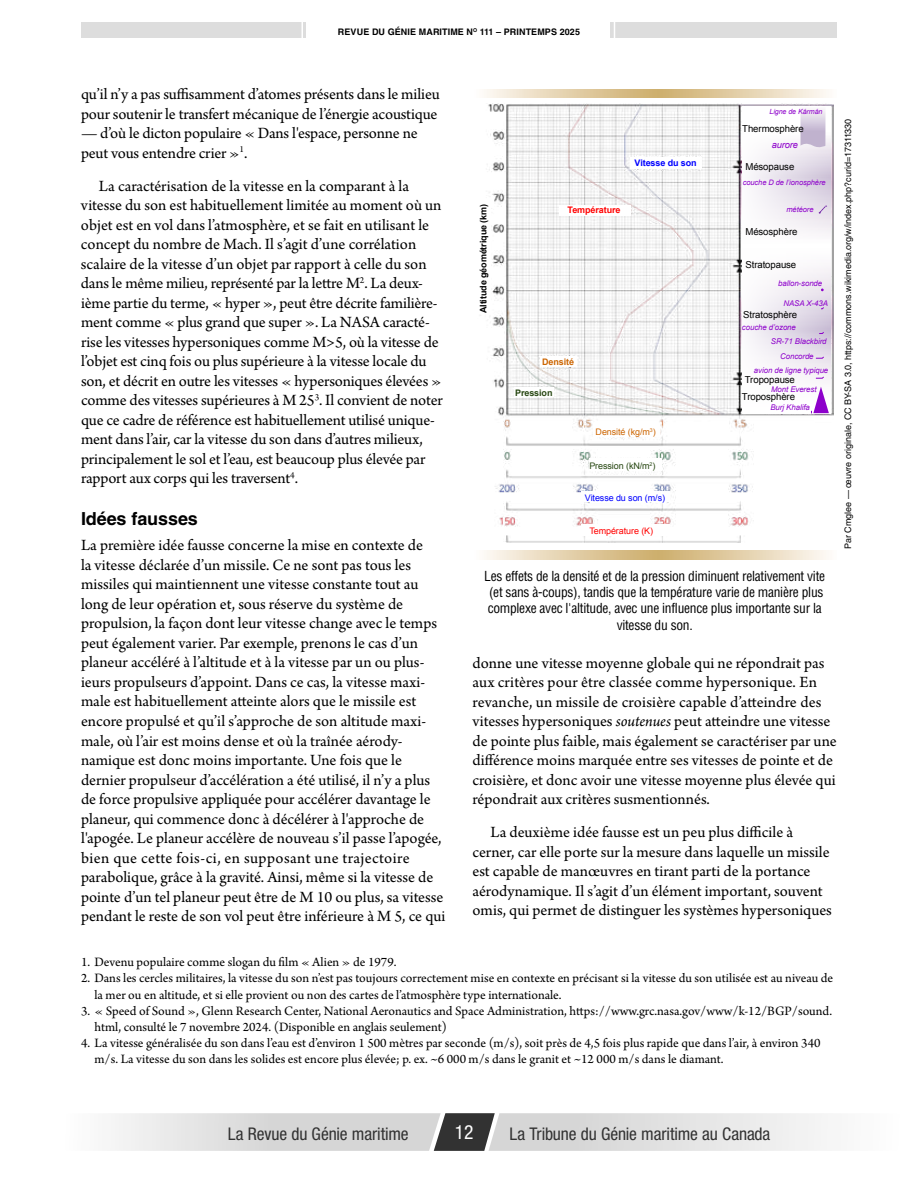
<style>
.page{position:relative;width:918px;height:1188px;background:#fff}
.page>*{position:absolute;margin:0;border:0;box-sizing:border-box;transform-origin:0 0}
.t1{font:condensed 19.5px "Helvetica Neue LT Std";color:#fff}
.t2{font:700 18px "Helvetica LT Std";letter-spacing:-.005em;color:#000}
.t3{font:condensed 17.55px "Helvetica Neue LT Std";letter-spacing:-.01em;color:#323232}
.Body{font:16.5px/19.5px "Arno Pro";letter-spacing:-.005em;color:#000}
.t4{font:13.5px/16.2px "Arno Pro";color:#000}
.Photo_Caption{font:condensed 13.5px/16.2px "Helvetica LT Std";letter-spacing:-.02em;color:#000;text-align:center}
.t5{font:9.6px/17.9px "Arial";letter-spacing:-.01em;color:#000;text-align:center}
.t6{font:italic 9.3px "Arial";letter-spacing:-.01em;color:#8d00cb}
.Photo_Credit{font:9px "Helvetica LT Std";color:#000}
.t7{font:700 9px "Helvetica LT Std";letter-spacing:.01em;color:#000}
.t8{font:700 9px "Arial";letter-spacing:-.01em;color:#000}
.t9{font:9px "Arial";letter-spacing:-.01em;color:#00f}
.t10{font:9px "Arial";letter-spacing:-.01em;color:#274712}
.t11{font:9px "Arial";letter-spacing:-.01em;color:#cc6500}
.t12{font:9px "Arial";letter-spacing:-.01em;color:#f00}
.t13{font:700 9px "Arial";letter-spacing:-.01em;color:#00f}
.t14{font:700 9px "Arial";letter-spacing:-.01em;color:#f00}
.t15{font:700 9px "Arial";letter-spacing:-.01em;color:#274712}
.t16{font:700 9px "Arial";letter-spacing:-.01em;color:#cc6500}
.t17{font:italic 7.8px/14px "Arial";letter-spacing:-.01em;color:#8d00cb}
.t18{font:italic 7.5px "Arial";letter-spacing:-.01em;color:#8d00cb}
.t19{font:italic 7.05px "Arial";letter-spacing:-.01em;color:#8d00cb}
.s1{font-style:italic}
</style>
<div class="page">
<div style="left:81px;top:23px;width:225px;height:15px;background:#ddd"></div>
<div style="left:611px;top:23px;width:226px;height:15px;background:#ddd"></div>
<svg style="left:302px;top:23px;width:1px;height:15px"></svg>
<svg style="left:614px;top:23px;width:1px;height:15px"></svg>
<svg style="left:484px;top:89px;width:343px;height:470px;background:#e4d1ac"></svg>
<div style="left:473px;top:98px;width:364px;height:452px;background:#fff"></div>
<img style="left:480px;top:103px;width:353px;height:439px">
<div style="left:476px;top:206px;width:14px;height:108px;background:#fff"></div>
<div style="left:514px;top:388px;width:39px;height:9px;background:#fff"></div>
<div style="left:541px;top:356px;width:36px;height:11px;background:#fff"></div>
<div style="left:593px;top:423px;width:67px;height:14px;background:#fff"></div>
<div style="left:589px;top:458px;width:73px;height:13px;background:#fff"></div>
<div style="left:581px;top:492px;width:89px;height:10px;background:#fff"></div>
<div style="left:581px;top:524px;width:89px;height:12px;background:#fff"></div>
<div style="left:559px;top:205px;width:72px;height:10px;background:#fff"></div>
<div style="left:631px;top:158px;width:71px;height:11px;background:#fff"></div>
<svg style="left:741px;top:106px;width:90px;height:307px"></svg>
<div style="left:766px;top:107px;width:35px;height:8px;background:#fff"></div>
<svg style="left:801px;top:107px;width:25px;height:42px"></svg>
<svg style="left:819px;top:206px;width:8px;height:8px"></svg>
<svg style="left:816px;top:376px;width:8px;height:3px"></svg>
<svg style="left:816px;top:356px;width:8px;height:3px"></svg>
<svg style="left:811px;top:387px;width:18px;height:26px"></svg>
<svg style="left:115px;top:1113px;width:707px;height:38px;background:#d4d4d4"></svg>
<p class="t7" style="left:338px;top:26px;width:244px">REVUE DU GÉNIE MARITIME N<sup>O</sup> 111 – PRINTEMPS 2025</p>
<p class="Body" style="left:81px;top:85px;width:360px">qu’il n’y a pas suffisamment d’atomes présents dans le milieu pour soutenir le transfert mécanique de l’énergie acoustique</p>
<p class="Body" style="left:81px;top:124px;width:338px">— d’où le dicton populaire « Dans l'espace, personne ne peut vous entendre crier »<sup>1</sup>.</p>
<p class="Body" style="left:81px;top:177px;width:363px;text-indent:18px">La caractérisation de la vitesse en la comparant à la vitesse du son est habituellement limitée au moment où un objet est en vol dans l’atmosphère, et se fait en utilisant le concept du nombre de Mach. Il s’agit d’une corrélation scalaire de la vitesse d’un objet par rapport à celle du son dans le même milieu, représenté par la lettre M<sup>2</sup>. La deux&shy;ième partie du terme, « hyper », peut être décrite familière&shy;ment comme « plus grand que super ». La NASA caracté&shy;rise les vitesses hypersoniques comme M&gt;5, où la vitesse de l’objet est cinq fois ou plus supérieure à la vitesse locale du son, et décrit en outre les vitesses « hypersoniques élevées » comme des vitesses supérieures à M 25<sup>3</sup>. Il convient de noter que ce cadre de référence est habituellement utilisé unique&shy;ment dans l’air, car la vitesse du son dans d’autres milieux, principalement le sol et l’eau, est beaucoup plus élevée par rapport aux corps qui les traversent<sup>4</sup>.</p>
<h2 class="t2" style="left:81px;top:508px;width:118px">Idées fausses</h2>
<p class="Body" style="left:81px;top:537px;width:366px">La première idée fausse concerne la mise en contexte de<br>la vitesse déclarée d’un missile. Ce ne sont pas tous les missiles qui maintiennent une vitesse constante tout au long de leur opération et, sous réserve du système de propulsion, la façon dont leur vitesse change avec le temps peut également varier. Par exemple, prenons le cas d’un planeur accéléré à l’altitude et à la vitesse par un ou plus&shy;ieurs propulseurs d’appoint. Dans ce cas, la vitesse maxi&shy;male est habituellement atteinte alors que le missile est encore propulsé et qu’il s’approche de son altitude maxi&shy;male, où l’air est moins dense et où la traînée aérody&shy;namique est donc moins importante. Une fois que le dernier propulseur d’accélération a été utilisé, il n’y a plus de force propulsive appliquée pour accélérer davantage le planeur, qui commence donc à décélérer à l'approche de l'apogée. Le planeur accélère de nouveau s’il passe l’apogée, bien que cette fois-ci, en supposant une trajectoire parabolique, grâce à la gravité. Ainsi, même si la vitesse de pointe d’un tel planeur peut être de M 10 ou plus, sa vitesse pendant le reste de son vol peut être inférieure à M 5, ce qui</p>
<p class="t8" style="left:477px;top:313px;width:111px;rotate:-90deg">Altitude géométrique (km)</p>
<p class="t13" style="left:635px;top:157px;width:64px">Vitesse du son</p>
<p class="t14" style="left:568px;top:204px;width:54px">Température</p>
<p class="t16" style="left:542px;top:355px;width:33px">Densité</p>
<p class="t15" style="left:515px;top:386px;width:39px">Pression</p>
<p class="t11" style="left:596px;top:426px;width:62px">Densité (kg/m<sup>3</sup>)</p>
<p class="t10" style="left:589px;top:460px;width:68px">Pression (kN/m<sup>2</sup>)</p>
<p class="t9" style="left:585px;top:492px;width:82px">Vitesse du son (m/s)</p>
<p class="t12" style="left:589px;top:525px;width:65px">Température (K)</p>
<p class="t19" style="left:769px;top:107px;width:55px">Ligne de Kármán</p>
<p class="t5" style="left:742px;top:120px;width:63px">Thermosphère</p>
<p class="t5" style="left:745px;top:158px;width:50px">Mésopause</p>
<p class="t6" style="left:772px;top:139px;width:28px">aurore</p>
<p class="t18" style="left:743px;top:178px;width:84px">couche D de l’ionosphère</p>
<p class="t18" style="left:786px;top:205px;width:29px">météore</p>
<p class="t5" style="left:745px;top:223px;width:54px">Mésosphère</p>
<p class="t5" style="left:745px;top:256px;width:52px">Stratopause</p>
<p class="t17" style="left:778px;top:276px;width:46px">ballon-sonde</p>
<p class="t17" style="left:784px;top:296px;width:46px">NASA X-43A</p>
<p class="t17" style="left:771px;top:321px;width:57px;text-indent:-29px">couche d’ozone<br>SR-71 Blackbird</p>
<p class="t17" style="left:754px;top:350px;width:76px;text-indent:26px">Concorde avion de ligne typique</p>
<p class="t17" style="left:771px;top:382px;width:47px">Mont Everest</p>
<p class="t17" style="left:770px;top:401px;width:41px">Burj Khalifa</p>
<p class="t5" style="left:743px;top:305px;width:55px">Stratosphère</p>
<p class="t5" style="left:742px;top:370px;width:55px">Tropopause<br>Troposphère</p>
<p class="Photo_Caption" style="left:484px;top:568px;width:342px">Les effets de la densité et de la pression diminuent relativement vite (et sans à-coups), tandis que la température varie de manière plus complexe avec l'altitude, avec une influence plus importante sur la vitesse du son.</p>
<p class="Photo_Credit" style="left:843px;top:549px;width:432px;rotate:-90deg">Par Cmglee — œuvre originale, CC BY-SA 3.0, https://commons.wikimedia.org/w/index.php?curid=17311330</p>
<p class="Body" style="left:472px;top:654px;width:366px">donne une vitesse moyenne globale qui ne répondrait pas aux critères pour être classée comme hypersonique. En revanche, un missile de croisière capable d’atteindre des vitesses hypersoniques <span class="s1">soutenues</span> peut atteindre une vitesse de pointe plus faible, mais également se caractériser par une différence moins marquée entre ses vitesses de pointe et de croisière, et donc avoir une vitesse moyenne plus élevée qui répondrait aux critères susmentionnés.</p>
<p class="Body" style="left:472px;top:824px;width:361px;text-indent:18px">La deuxième idée fausse est un peu plus difficile à cerner, car elle porte sur la mesure dans laquelle un missile est capable de manœuvres en tirant parti de la portance aérodynamique. Il s’agit d’un élément important, souvent omis, qui permet de distinguer les systèmes hypersoniques</p>
<p class="t4" style="left:81px;top:955px;width:317px">1. Devenu populaire comme slogan du film « Alien » de 1979.</p>
<p class="t4" style="left:94px;top:971px;width:740px;text-indent:-14px">2. Dans les cercles militaires, la vitesse du son n’est pas toujours correctement mise en contexte en précisant si la vitesse du son utilisée est au niveau de la mer ou en altitude, et si elle provient ou non des cartes de l’atmosphère type internationale.</p>
<p class="t4" style="left:94px;top:1003px;width:739px;text-indent:-14px">3. « Speed of Sound », Glenn Research Center, National Aeronautics and Space Administration, https://www.grc.nasa.gov/www/k-12/BGP/sound. html, consulté le 7 novembre 2024. (Disponible en anglais seulement)</p>
<p class="t4" style="left:94px;top:1036px;width:728px;text-indent:-14px">4. La vitesse généralisée du son dans l’eau est d’environ 1 500 mètres par seconde (m/s), soit près de 4,5 fois plus rapide que dans l’air, à environ 340 m/s. La vitesse du son dans les solides est encore plus élevée; p. ex. ~6 000 m/s dans le granit et ~12 000 m/s dans le diamant.</p>
<p class="t3" style="left:228px;top:1124px;width:182px">La Revue du Génie maritime</p>
<p class="t1" style="left:455px;top:1121px;width:20px">12</p>
<p class="t3" style="left:510px;top:1123px;width:262px">La Tribune du Génie maritime au Canada</p>
</div>
